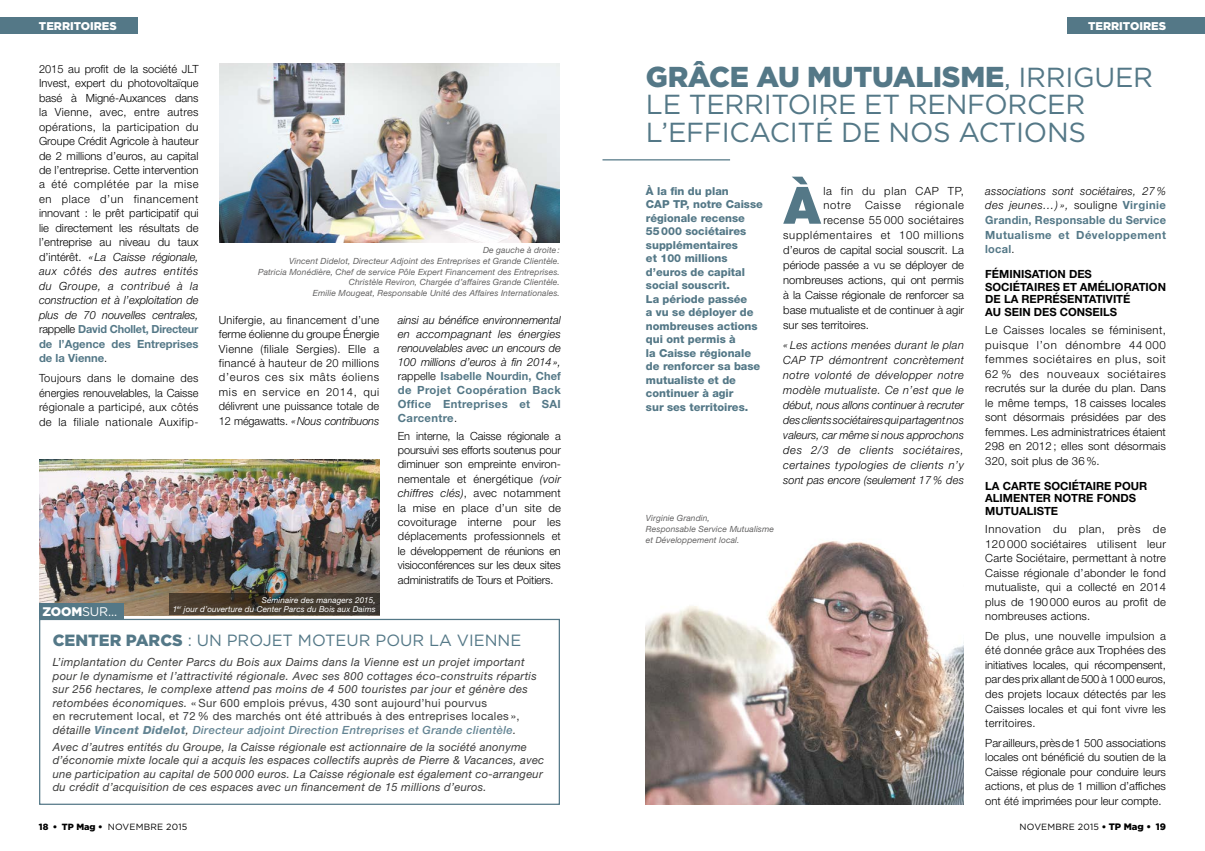
<style>
.page{position:relative;width:1205px;height:851px;background:#fff}
.page>*{position:absolute;margin:0;border:0;box-sizing:border-box;transform-origin:0 0}
.t1{font:900 51.5px "Helvetica Neue LT Std";color:#547887}
.t2{font:900 28.75px "Gotham";letter-spacing:-.01em;color:#547887}
.t3{font:27.5px/27.5px "Gotham";letter-spacing:-.01em;color:#547887}
.t4{font:16.25px "Gotham";color:#547887}
.t5{font:12.5px "Gotham";color:#fff}
.t6{font:300 11.25px/14.5px "Helvetica Neue LT Std";color:#000;text-align:justify}
.t7{font:italic 11.25px/13.5px "Helvetica Neue LT Std";letter-spacing:.02em;color:#3c3c3b}
.t8{font:italic 300 11.25px/15px "Helvetica Neue LT Std";color:#000;text-align:justify}
.t9{font:700 11.25px/12.6px "Helvetica Neue LT Std";color:#000}
.t10{font:700 11.25px/14.5px "Helvetica Neue LT Std";letter-spacing:.02em;color:#547887;text-align:justify}
.t11{font:300 11.25px/14.4px "Helvetica Neue LT Std";letter-spacing:.06em;color:#000}
.t12{font:700 11.25px/14.5px "Helvetica Neue LT Std";color:#547887}
.t13{font:300 11.25px "Helvetica Neue LT Std";letter-spacing:.04em;color:#000}
.t14{font:900 11.25px "Gotham";color:#fff}
.t15{font:700 11.12px "Helvetica Neue LT Std";letter-spacing:-.015em;color:#547887}
.t16{font:800 11px/13.5px "Helvetica Neue LT Std";color:#547887}
.t17{font:9px "Gotham";letter-spacing:.02em;color:#000}
.t18{font:italic 8.5px/10.8px "Helvetica Neue LT Std";letter-spacing:.01em;color:#646363}
.t19{font:italic 8.12px/8.8px "Helvetica Neue LT Std";letter-spacing:.01em;color:#fff;text-align:right}
.s1{font-style:italic}
.s2{font-weight:300;font-size:11.25px;color:#000}
.s3{font-weight:300;color:#000}
.s4{font-style:normal}
.s5{font-weight:700;font-style:normal;color:#547887}
.s6{font-weight:900}
.s7{font-weight:800;color:#638493}
.s8{font-weight:500;color:#638493}
.s9{font-weight:400;font-size:27.5px}
.s10{font-weight:300;font-style:italic;color:#000}
.s11{font-weight:900;font-size:9.38px}
</style>
<div class="page">
<img style="left:645px;top:541px;width:319px;height:263px">
<div style="left:0;top:18px;width:138px;height:16px;background:#547887"></div>
<div style="left:1067px;top:18px;width:138px;height:16px;background:#547887"></div>
<img style="left:39px;top:459px;width:340px;height:156px">
<div style="left:39px;top:602px;width:84px;height:16px;background:#547887"></div>
<div style="left:39px;top:618px;width:521px;height:186px;border:1px solid #547887"></div>
<img style="left:220px;top:64px;width:339px;height:178px">
<hr style="left:602px;top:159px;width:128px;height:1px;background:#547887">
<svg style="left:169px;top:593px;width:210px;height:22px;background:#43392d"></svg>
<p class="t14" style="left:39px;top:19px;width:79px">TERRITOIRES</p>
<p class="t14" style="left:1088px;top:19px;width:79px">TERRITOIRES</p>
<p class="t6" style="left:39px;top:61px;width:161px">2015 au profit de la société JLT Invest, expert du photovoltaïque basé à Migné-Auxances dans la Vienne, avec, entre autres opérations, la participation du Groupe Crédit Agricole à hauteur de 2 millions d’euros, au capital de l’entreprise. Cette intervention a été complétée par la mise en place d’un financement innovant : le prêt participatif qui lie directement les résultats de l’entreprise au niveau du taux d’intérêt. <span class="s1">«La Caisse régionale, aux côtés des autres entités du Groupe, a contribué à la construction et à l’exploitation de plus de 70 nouvelles centrales,</span></p>
<p class="t15" style="left:39px;top:322px;width:161px"><span class="s2">rappelle</span> David Chollet, Directeur</p>
<p class="t12" style="left:39px;top:336px;width:161px">de l’Agence des Entreprises de la Vienne<span class="s3">.</span></p>
<p class="t6" style="left:39px;top:370px;width:161px">Toujours dans le domaine des énergies renouvelables, la Caisse régionale a participé, aux côtés de la filiale nationale Auxifip-</p>
<p class="t18" style="left:258px;top:244px;width:303px;text-align:right">De gauche à droite :<br>Vincent Didelot, Directeur Adjoint des Entreprises et Grande Clientèle.<br>Patricia Monédière, Chef de service Pôle Expert Financement des Entreprises.<br>Christèle Reviron, Chargée d’affaires Grande Clientèle.<br>Emilie Mougeat, Responsable Unité des Affaires Internationales.</p>
<p class="t6" style="left:219px;top:312px;width:162px">Unifergie, au financement d’une ferme éolienne du groupe Énergie Vienne (filiale Sergies). Elle a financé à hauteur de 20 millions d’euros ces six mâts éoliens mis en service en 2014, qui délivrent une puissance totale de 12 mégawatts. <span class="s1">«Nous contribuons</span></p>
<p class="t8" style="left:398px;top:312px;width:165px;line-height:14px">ainsi au bénéfice environnemental en accompagnant les énergies renouvelables avec un encours de 100 millions d’euros à fin 2014», <span class="s4">rappelle</span> <span class="s5">Isabelle Nourdin, Chef de Projet Coopération Back Office Entreprises et SAI Carcentre</span><span class="s4">.</span></p>
<p class="t6" style="left:398px;top:428px;width:165px">En interne, la Caisse régionale a poursuivi ses efforts soutenus pour diminuer son empreinte environ&shy;nementale et énergétique <span class="s1">(voir chiffres clés)</span>, avec notamment la mise en place d’un site de covoiturage interne pour les déplacements professionnels et le développement de réunions en visioconférences sur les deux sites administratifs de Tours et Poitiers.</p>
<p class="t19" style="left:173px;top:595px;width:204px">Séminaire des managers 2015,<br>1<sup>er</sup> jour d’ouverture du Center Parcs du Bois aux Daims</p>
<p class="t5" style="left:43px;top:603px;width:76px"><span class="s6">ZOOM</span>SUR...</p>
<h3 class="t4" style="left:53px;top:629px;width:470px"><span class="s6">CENTER PARCS</span> : UN PROJET MOTEUR POUR LA VIENNE</h3>
<p class="t7" style="left:53px;top:655px;width:486px">L’implantation du Center Parcs du Bois aux Daims dans la Vienne est un projet important pour le dynamisme et l’attractivité régionale. Avec ses 800 cottages éco-construits répartis sur 256 hectares, le complexe attend pas moins de 4 500 touristes par jour et génère des retombées économiques. <span class="s4">« Sur 600 emplois prévus, 430 sont aujourd’hui pourvus<br>en recrutement local, et 72 % des marchés ont été attribués à des entreprises locales », </span>détaille <span class="s7">Vincent Didelot</span>, <span class="s8">Directeur adjoint Direction Entreprises et Grande clientèle</span>.</p>
<p class="t7" style="left:53px;top:739px;width:493px">Avec d’autres entités du Groupe, la Caisse régionale est actionnaire de la société anonyme d’économie mixte locale qui a acquis les espaces collectifs auprès de Pierre &amp; Vacances, avec une participation au capital de 500 000 euros. La Caisse régionale est également co-arrangeur du crédit d’acquisition de ces espaces avec un financement de 15 millions d’euros.</p>
<h2 class="t2" style="left:646px;top:57px;width:509px">GRÂCE AU MUTUALISME<span class="s9">, IRRIGUER</span></h2>
<h3 class="t3" style="left:646px;top:90px;width:442px">LE TERRITOIRE ET RENFORCER<br>L’EFFICACITÉ DE NOS ACTIONS</h3>
<p class="t16" style="left:646px;top:184px;width:118px">À la fin du plan<br>CAP TP, notre Caisse régionale recense<br>55000 sociétaires supplémentaires<br>et 100 millions d’euros de capital social souscrit.<br>La période passée<br>a vu se déployer de nombreuses actions qui ont permis à<br>la Caisse régionale de renforcer sa base mutualiste et de continuer à agir<br>sur ses territoires.</p>
<h1 class="t1" style="left:783px;top:175px;width:39px">À</h1>
<p class="t11" style="left:823px;top:183px;width:142px">la fin du plan CAP TP, notre</p>
<p class="t6" style="left:865px;top:198px;width:37px">Caisse</p>
<p class="t11" style="left:915px;top:198px;width:50px">régionale</p>
<p class="t13" style="left:823px;top:213px;width:142px">recense 55 000 sociétaires</p>
<p class="t11" style="left:783px;top:227px;width:182px">supplémentaires et 100 millions</p>
<p class="t6" style="left:783px;top:242px;width:182px">d’euros de capital social souscrit. La</p>
<p class="t6" style="left:783px;top:257px;width:182px">période passée a vu se déployer de</p>
<p class="t6" style="left:783px;top:272px;width:182px">nombreuses actions, qui ont permis</p>
<p class="t6" style="left:783px;top:287px;width:182px">à la Caisse régionale de renforcer sa</p>
<p class="t6" style="left:783px;top:302px;width:182px">base mutualiste et de continuer à agir</p>
<p class="t6" style="left:783px;top:317px;width:87px">sur ses territoires.</p>
<p class="t8" style="left:783px;top:337px;width:182px">« Les actions menées durant le plan CAP TP démontrent concrètement notre volonté de développer notre modèle mutualiste. Ce n’est que le début, nous allons continuer à recruter des clients sociétaires qui partagent nos valeurs, car même si nous approchons des 2/3 de clients sociétaires, certaines typologies de clients n’y sont pas encore (seulement 17 % des</p>
<p class="t18" style="left:646px;top:513px;width:130px">Virginie Grandin,<br>Responsable Service Mutualisme et Développement local.</p>
<p class="t10" style="left:985px;top:183px;width:182px"><span class="s10">associations sont sociétaires, 27 % des jeunes…) »,</span> <span class="s3">souligne</span> Virginie Grandin, Responsable du Service Mutualisme et Développement local<span class="s3">.</span></p>
<p class="t9" style="left:985px;top:267px;width:182px">FÉMINISATION DES<br>SOCIÉTAIRES ET AMÉLIORATION<br>DE LA REPRÉSENTATIVITÉ<br>AU SEIN DES CONSEILS</p>
<p class="t6" style="left:985px;top:322px;width:182px">Le Caisses locales se féminisent, puisque l’on dénombre 44 000 femmes sociétaires en plus, soit 62 % des nouveaux sociétaires recrutés sur la durée du plan. Dans le même temps, 18 caisses locales sont désormais présidées par des femmes. Les administratrices étaient 298 en 2012 ; elles sont désormais 320, soit plus de 36%.</p>
<p class="t9" style="left:985px;top:479px;width:164px">LA CARTE SOCIÉTAIRE POUR<br>ALIMENTER NOTRE FONDS<br>MUTUALISTE</p>
<p class="t6" style="left:985px;top:521px;width:182px">Innovation du plan, près de 120 000 sociétaires utilisent leur Carte Sociétaire, permettant à notre Caisse régionale d’abonder le fond mutualiste, qui a collecté en 2014 plus de 190 000 euros au profit de nombreuses actions.</p>
<p class="t6" style="left:985px;top:628px;width:182px">De plus, une nouvelle impulsion a été donnée grâce aux Trophées des initiatives locales, qui récompensent, par des prix allant de 500 à 1000 euros, des projets locaux détectés par les Caisses locales et qui font vivre les territoires.</p>
<p class="t6" style="left:985px;top:735px;width:182px">Par ailleurs, près de 1 500 associations locales ont bénéficié du soutien de la Caisse régionale pour conduire leurs actions, et plus de 1 million d’affiches ont été imprimées pour leur compte.</p>
<p class="t17" style="left:39px;top:820px;width:150px"><span class="s6">18 • TP Mag •</span> NOVEMBRE 2015</p>
<p class="t17" style="left:1019px;top:820px;width:148px">NOVEMBRE 2015 <span class="s6">•</span> <span class="s11">TP Mag • 19</span></p>
</div>
